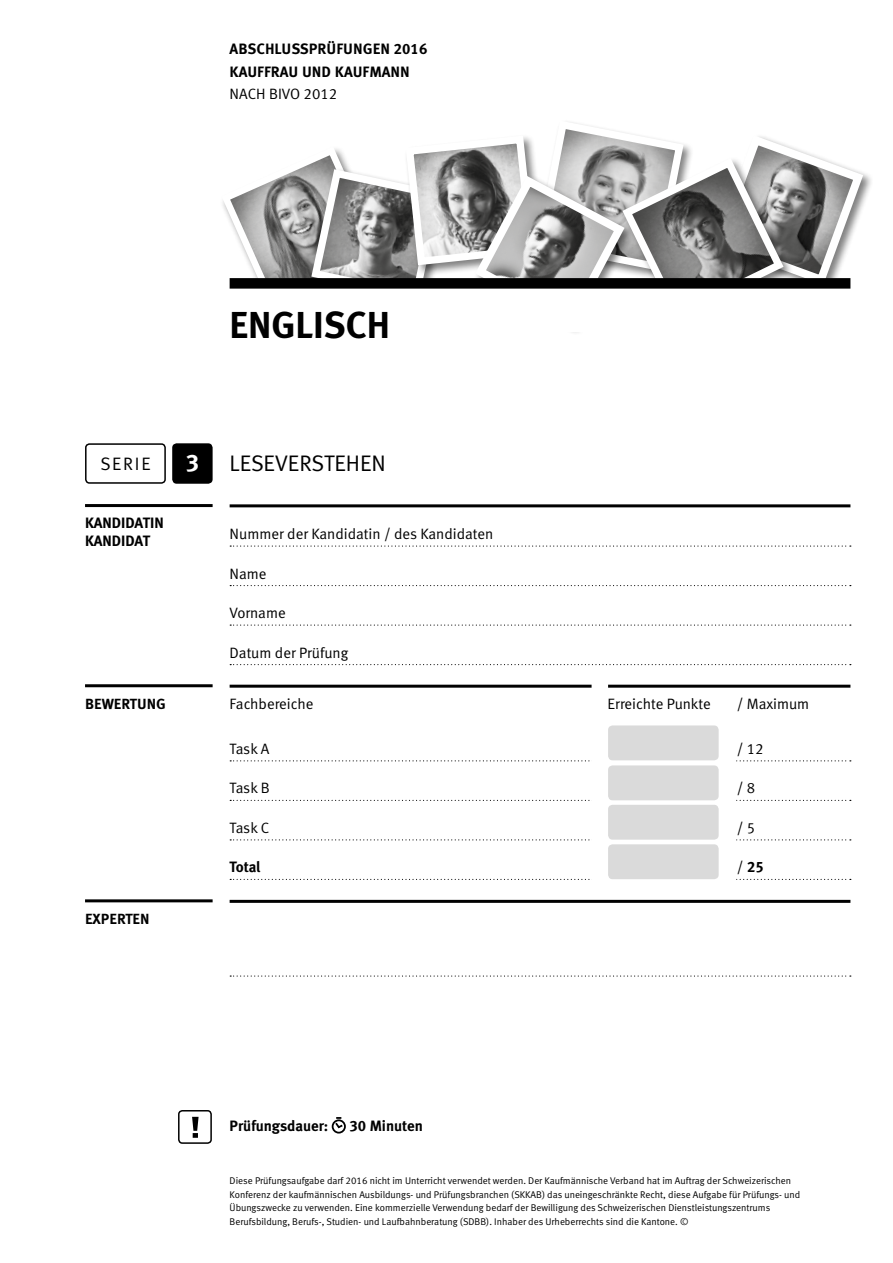
<style>
.page{position:relative;width:893px;height:1263px;background:#fff}
.page>*{position:absolute;margin:0;border:0;box-sizing:border-box;transform-origin:0 0}
.t1{font:37.5px "Meta Bold LF";color:#000}
.t2{font:24px "Meta Bold LF Caps";color:#fff}
.t3{font:22.5px "Meta Normal LF";color:#000}
.t4{font:18px "Meta Normal LF";letter-spacing:.1em;color:#000}
.t5{font:15px "Meta Normal LF";color:#000}
.t6{font:15px/18px "Meta Bold LF";color:#000}
.t7{font:15px "Meta Bold LF Caps";color:#000}
.t8{font:14.7px "Meta Bold LF Caps";color:#000}
.t9{font:9.75px/13.5px "Meta Normal LF";color:#000}
.s1{font-family:"Meta Normal LF"}
</style>
<div class="page">
<svg style="left:222px;top:122px;width:646px;height:161px"></svg>
<div style="left:172px;top:443px;width:41px;height:41px;background:#000;border-radius:4px"></div>
<div style="left:85px;top:443px;width:81px;height:41px;border:2px solid #000;border-radius:4px"></div>
<hr style="left:230px;top:504px;width:620px;height:3px;background:#000">
<svg style="left:230px;top:545px;width:621px;height:2px"></svg>
<svg style="left:230px;top:585px;width:621px;height:1px"></svg>
<svg style="left:230px;top:624px;width:621px;height:2px"></svg>
<svg style="left:230px;top:664px;width:621px;height:1px"></svg>
<hr style="left:85px;top:504px;width:128px;height:3px;background:#000">
<div style="left:332px;top:1119px;width:14px;height:14px;border:2px solid #000;border-radius:50%"></div>
<svg style="left:333px;top:1117px;width:12px;height:13px"></svg>
<hr style="left:230px;top:900px;width:620px;height:3px;background:#000">
<svg style="left:230px;top:975px;width:621px;height:2px"></svg>
<hr style="left:230px;top:685px;width:620px;height:3px;background:#000">
<svg style="left:230px;top:760px;width:621px;height:1px"></svg>
<svg style="left:230px;top:800px;width:621px;height:1px"></svg>
<svg style="left:230px;top:839px;width:621px;height:1px"></svg>
<svg style="left:230px;top:879px;width:621px;height:1px"></svg>
<hr style="left:85px;top:684px;width:128px;height:3px;background:#000">
<div style="left:592px;top:680px;width:16px;height:205px;background:#fff"></div>
<div style="left:720px;top:691px;width:16px;height:194px;background:#fff"></div>
<hr style="left:85px;top:899px;width:128px;height:3px;background:#000">
<div style="left:230px;top:278px;width:620px;height:11px;background:#000"></div>
<svg style="left:192px;top:1117px;width:7px;height:21px"></svg>
<div style="left:178px;top:1110px;width:34px;height:34px;border:2px solid #000;border-radius:4px"></div>
<div style="left:605px;top:721px;width:120px;height:165px;background:#fff"></div>
<div style="left:608px;top:725px;width:111px;height:35px;background:#dadada;border-radius:4px"></div>
<div style="left:608px;top:765px;width:111px;height:35px;background:#dadada;border-radius:4px"></div>
<div style="left:608px;top:805px;width:111px;height:35px;background:#dadada;border-radius:4px"></div>
<div style="left:608px;top:844px;width:111px;height:35px;background:#dadada;border-radius:4px"></div>
<p class="t7" style="left:230px;top:40px;width:199px">ABSCHLUSSPRÜFUNGEN 2016</p>
<p class="t7" style="left:230px;top:63px;width:182px">KAUFFRAU UND KAUFMANN</p>
<p class="t5" style="left:230px;top:85px;width:109px">NACH BIVO 2012</p>
<p class="t1" style="left:230px;top:303px;width:162px">ENGLISCH</p>
<p class="t4" style="left:100px;top:453px;width:52px">SERIE</p>
<p class="t2" style="left:186px;top:448px;width:15px">3</p>
<p class="t6" style="left:85px;top:514px;width:80px">KANDIDATIN<br>KANDIDAT</p>
<p class="t8" style="left:85px;top:695px;width:82px">BEWERTUNG</p>
<p class="t8" style="left:85px;top:910px;width:66px">EXPERTEN</p>
<p class="t3" style="left:230px;top:450px;width:158px">LESEVERSTEHEN</p>
<p class="t5" style="left:230px;top:525px;width:265px">Nummer der Kandidatin / des Kandidaten</p>
<p class="t5" style="left:230px;top:565px;width:39px">Name</p>
<p class="t5" style="left:230px;top:604px;width:58px">Vorname</p>
<p class="t5" style="left:230px;top:644px;width:120px">Datum der Prüfung</p>
<p class="t5" style="left:230px;top:695px;width:85px">Fachbereiche</p>
<p class="t5" style="left:608px;top:695px;width:105px">Erreichte Punkte</p>
<p class="t5" style="left:737px;top:695px;width:74px">/ Maximum</p>
<p class="t5" style="left:230px;top:740px;width:41px">Task A</p>
<p class="t5" style="left:737px;top:740px;width:28px">/ 12</p>
<p class="t5" style="left:230px;top:779px;width:42px">Task B</p>
<p class="t5" style="left:737px;top:779px;width:20px">/ 8</p>
<p class="t5" style="left:230px;top:819px;width:41px">Task C</p>
<p class="t5" style="left:737px;top:819px;width:20px">/ 5</p>
<p class="t6" style="left:230px;top:858px;width:32px">Total</p>
<p class="t7" style="left:737px;top:858px;width:29px"><span class="s1">/</span> 25</p>
<p class="t6" style="left:230px;top:1117px;width:100px">Prüfungsdauer:</p>
<p class="t6" style="left:349px;top:1117px;width:75px">30 Minuten</p>
<p class="t9" style="left:230px;top:1174px;width:572px">Diese Prüfungsaufgabe darf 2016 nicht im Unterricht verwendet werden. Der Kaufmännische Verband hat im Auftrag der Schweizerischen Konferenz der kaufmännischen Ausbildungs- und Prüfungsbranchen (SKKAB) das uneingeschränkte Recht, diese Aufgabe für Prüfungs- und Übungszwecke zu verwenden. Eine kommerzielle Verwendung bedarf der Bewilligung des Schweizerischen Dienstleistungszentrums Berufsbildung, Berufs-, Studien- und Laufbahnberatung (SDBB). Inhaber des Urheberrechts sind die Kantone. ©</p>
</div>
